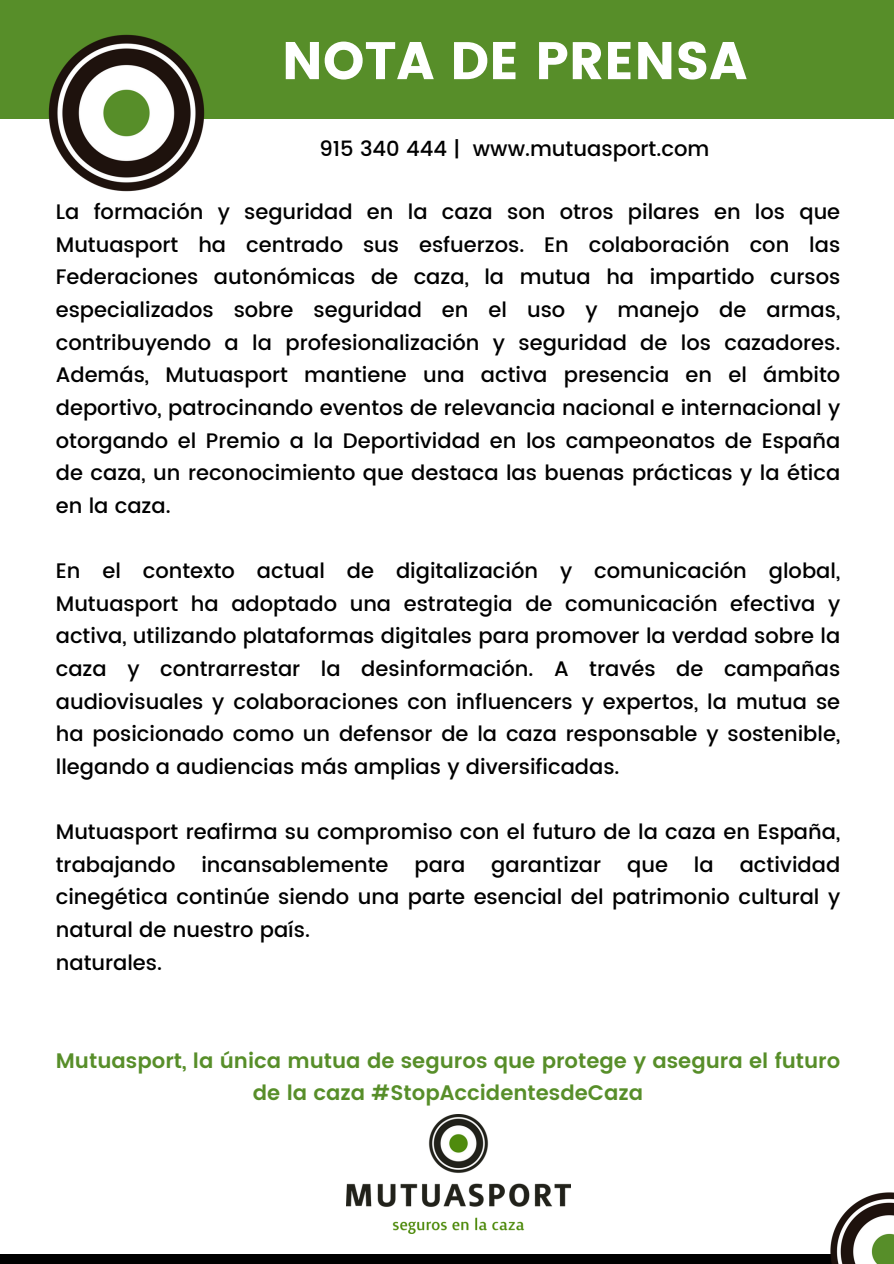
<style>
.page{position:relative;width:894px;height:1264px;background:#fff}
.page>*{position:absolute;margin:0;border:0;box-sizing:border-box;transform-origin:0 0}
.t1{font:52.8px "Poppins";color:#fff}
.t2{font:500 21.15px "Poppins";color:#000}
.t3{font:500 21px/32.7px "Poppins";color:#000;text-align:justify}
.t4{font:600 21px/32.7px "Poppins";color:#578e29;text-align:center}
</style>
<div class="page">
<div style="left:0;top:1253px;width:840px;height:10px;background:#000"></div>
<div style="left:0;top:0;width:893px;height:119px;background:#578e29"></div>
<img style="left:48px;top:34px;width:157px;height:158px">
<img style="left:828px;top:1192px;width:65px;height:71px">
<img style="left:346px;top:1114px;width:224px;height:119px">
<p class="t1" style="left:282px;top:30px;width:466px">NOTA DE PRENSA</p>
<p class="t2" style="left:319px;top:136px;width:391px">915 340 444 | www.mutuasport.com</p>
<p class="t3" style="left:56px;top:195px;width:785px">La formación y seguridad en la caza son otros pilares en los que Mutuasport ha centrado sus esfuerzos. En colaboración con las Federaciones autonómicas de caza, la mutua ha impartido cursos especializados sobre seguridad en el uso y manejo de armas, contribuyendo a la profesionalización y seguridad de los cazadores.<br>Además, Mutuasport mantiene una activa presencia en el ámbito deportivo, patrocinando eventos de relevancia nacional e internacional y otorgando el Premio a la Deportividad en los campeonatos de España de caza, un reconocimiento que destaca las buenas prácticas y la ética en la caza.</p>
<p class="t3" style="left:56px;top:554px;width:785px">En el contexto actual de digitalización y comunicación global, Mutuasport ha adoptado una estrategia de comunicación efectiva y activa, utilizando plataformas digitales para promover la verdad sobre la caza y contrarrestar la desinformación. A través de campañas audiovisuales y colaboraciones con influencers y expertos, la mutua se ha posicionado como un defensor de la caza responsable y sostenible, llegando a audiencias más amplias y diversificadas.</p>
<p class="t3" style="left:56px;top:815px;width:785px">Mutuasport reafirma su compromiso con el futuro de la caza en España, trabajando incansablemente para garantizar que la actividad cinegética continúe siendo una parte esencial del patrimonio cultural y natural de nuestro país.</p>
<p class="t3" style="left:56px;top:946px;width:108px">naturales.</p>
<p class="t4" style="left:56px;top:1044px;width:785px">Mutuasport, la única mutua de seguros que protege y asegura el futuro de la caza #StopAccidentesdeCaza</p>
</div>
